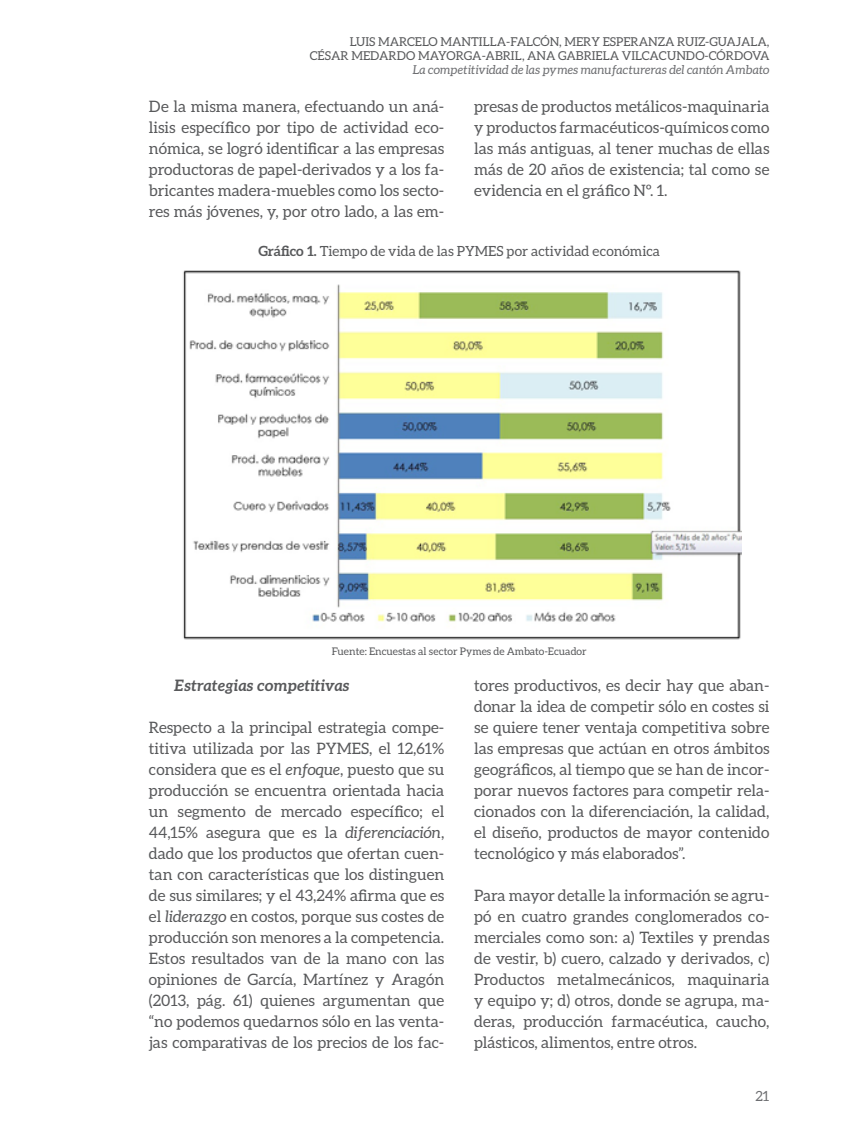
<style>
.page{position:relative;width:844px;height:1141px;background:#fff}
.page>*{position:absolute;margin:0;border:0;box-sizing:border-box;transform-origin:0 0}
.t1{font:15.75px/21px "Aleo";color:#58595b;text-align:justify}
.t2{font:italic 700 15.75px "Aleo";color:#58595b}
.t3{font:14px "Aleo";color:#58595b}
.t4{font:14px "Aleo";color:#6d6e71}
.t5{font:12.25px/14px "Aleo";color:#58595b;text-align:right}
.t6{font:italic 12.25px "Aleo";color:#6d6e71}
.t7{font:10.5px "Aleo";color:#58595b}
.s1{font-weight:700}
.s2{font-style:italic}
</style>
<div class="page">
<img style="left:183px;top:270px;width:557px;height:369px">
<p class="t5" style="left:310px;top:34px;width:461px">LUIS MARCELO MANTILLA-FALCÓN, MERY ESPERANZA RUIZ-GUAJALA,<br>CÉSAR MEDARDO MAYORGA-ABRIL, ANA GABRIELA VILCACUNDO-CÓRDOVA</p>
<p class="t6" style="left:412px;top:63px;width:358px">La competitividad de las pymes manufactureras del cantón Ambato</p>
<p class="t1" style="left:149px;top:96px;width:297px">De la misma manera, efectuando un aná&shy;lisis específico por tipo de actividad eco&shy;nómica, se logró identificar a las empresas productoras de papel-derivados y a los fa&shy;bricantes madera-muebles como los secto&shy;res más jóvenes, y, por otro lado, a las em-</p>
<p class="t1" style="left:474px;top:96px;width:297px">presas de productos metálicos-maquinaria y productos farmacéuticos-químicos como las más antiguas, al tener muchas de ellas más de 20 años de existencia; tal como se evidencia en el gráfico Nº. 1.</p>
<p class="t3" style="left:258px;top:243px;width:403px"><span class="s1">Gráfico 1.</span> Tiempo de vida de las PYMES por actividad económica</p>
<p class="t7" style="left:331px;top:645px;width:256px">Fuente: Encuestas al sector Pymes de Ambato-Ecuador</p>
<p class="t2" style="left:174px;top:676px;width:177px">Estrategias competitivas</p>
<p class="t1" style="left:149px;top:717px;width:297px">Respecto a la principal estrategia compe&shy;titiva utilizada por las PYMES, el 12,61% considera que es el <span class="s2">enfoque</span>, puesto que su producción se encuentra orientada hacia un segmento de mercado específico; el 44,15% asegura que es la <span class="s2">diferenciación</span>, dado que los productos que ofertan cuen&shy;tan con características que los distinguen de sus similares; y el 43,24% afirma que es el <span class="s2">liderazgo</span> en costos, porque sus costes de producción son menores a la competencia.<br>Estos resultados van de la mano con las opiniones de García, Martínez y Aragón (2013, pág. 61) quienes argumentan que “no podemos quedarnos sólo en las venta&shy;jas comparativas de los precios de los fac-</p>
<p class="t1" style="left:474px;top:675px;width:297px">tores productivos, es decir hay que aban&shy;donar la idea de competir sólo en costes si se quiere tener ventaja competitiva sobre las empresas que actúan en otros ámbitos geográficos, al tiempo que se han de incor&shy;porar nuevos factores para competir rela&shy;cionados con la diferenciación, la calidad, el diseño, productos de mayor contenido tecnológico y más elaborados”.</p>
<p class="t1" style="left:474px;top:885px;width:297px">Para mayor detalle la información se agru&shy;pó en cuatro grandes conglomerados co&shy;merciales como son: a) Textiles y prendas de vestir, b) cuero, calzado y derivados, c)<br>Productos metalmecánicos, maquinaria y equipo y; d) otros, donde se agrupa, ma&shy;deras, producción farmacéutica, caucho, plásticos, alimentos, entre otros.</p>
<p class="t4" style="left:755px;top:1088px;width:15px">21</p>
</div>
